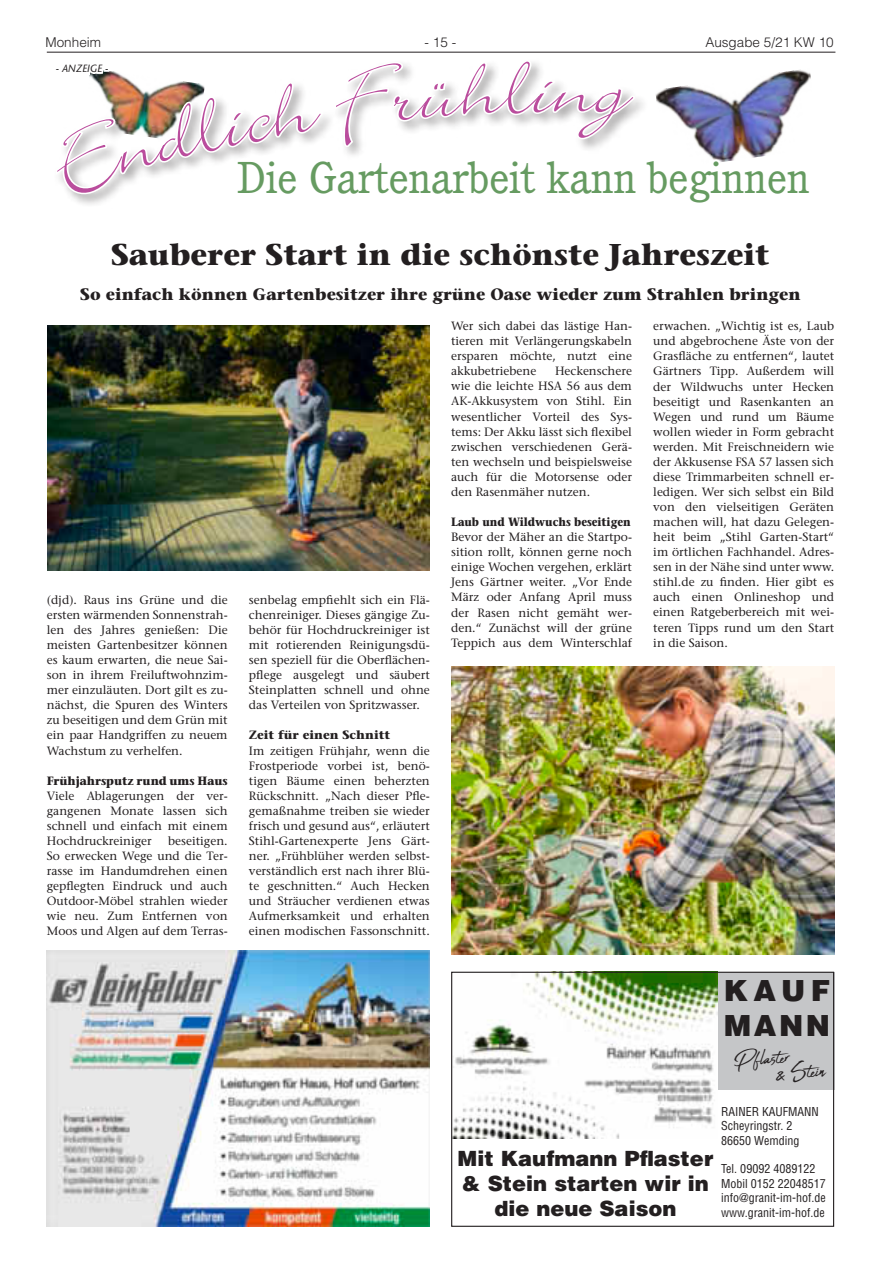
<style>
.page{position:relative;width:881px;height:1263px;background:#fff}
.page>*{position:absolute;margin:0;border:0;box-sizing:border-box;transform-origin:0 0}
.t1{font:94.5px "Bickley Script Plain";color:#ba4d9d;scale:1.13 1}
.t2{font:43.5px "Cushing LT";color:#669b61}
.t3{font:700 30px "Stone Serif LT";color:#231f20}
.t4{font:900 29.1px/35px "Helvetica LT";letter-spacing:.13em;color:#231f20}
.t5{font:27px "Abuget";color:#231f20}
.t6{font:900 21px/25.2px "Helvetica LT";color:#231f20;text-align:center}
.t7{font:700 16.5px "Stone Serif LT";color:#231f20}
.t8{font:300 13.5px "Helvetica LT";color:#231f20}
.t9{font:12px/15px "Stone Serif LT";color:#231f20;text-align:justify}
.t10{font:condensed 12px/14.4px "Helvetica LT";color:#231f20}
.t11{font:700 12px "Stone Serif LT";color:#231f20;scale:.86 1}
.t12{font:700 12px "Stone Serif LT";color:#231f20;scale:.93 1}
.t13{font:700 12px "Stone Serif LT";color:#231f20}
.t14{font:italic 10.5px "Stone Sans LT";color:#231f20}
</style>
<div class="page">
<hr style="left:47px;top:52px;width:788px;height:1px;background:#231f20">
<img style="left:48px;top:325px;width:381px;height:245px">
<img style="left:47px;top:951px;width:382px;height:275px">
<img style="left:453px;top:974px;width:264px;height:165px">
<div style="left:717px;top:972px;width:116px;height:118px;background:#c5c6c8"></div>
<div style="left:451px;top:972px;width:382px;height:255px;border:1px solid #231f20"></div>
<img style="left:451px;top:666px;width:382px;height:289px">
<svg style="left:59px;top:62px;width:752px;height:143px"></svg>
<p class="t8" style="left:45px;top:34px;width:57px">Monheim</p>
<p class="t8" style="left:424px;top:34px;width:33px">- 15 -</p>
<p class="t8" style="left:705px;top:34px;width:130px">Ausgabe 5/21 KW 10</p>
<p class="t14" style="left:55px;top:62px;width:54px">- ANZEIGE -</p>
<h1 class="t1" style="left:554px;top:24px;width:39px">n</h1>
<h2 class="t2" style="left:237px;top:152px;width:574px">Die Gartenarbeit kann beginnen</h2>
<h3 class="t3" style="left:111px;top:235px;width:659px">Sauberer Start in die schönste Jahreszeit</h3>
<h3 class="t7" style="left:80px;top:284px;width:721px">So einfach können Gartenbesitzer ihre grüne Oase wieder zum Strahlen bringen</h3>
<p class="t9" style="left:47px;top:592px;width:182px">(djd). Raus ins Grüne und die ersten wärmenden Sonnenstrah&shy;len des Jahres genießen: Die meisten Gartenbesitzer können es kaum erwarten, die neue Sai&shy;son in ihrem Freiluftwohnzim&shy;mer einzuläuten. Dort gilt es zu&shy;nächst, die Spuren des Winters zu beseitigen und dem Grün mit ein paar Handgriffen zu neuem Wachstum zu verhelfen.</p>
<p class="t12" style="left:47px;top:773px;width:196px">Frühjahrsputz rund ums Haus</p>
<p class="t9" style="left:47px;top:788px;width:182px">Viele Ablagerungen der ver&shy;gangenen Monate lassen sich schnell und einfach mit einem Hochdruckreiniger</p>
<p class="t9" style="left:47px;top:833px;width:182px;text-indent:121px">beseitigen.<br>So erwecken Wege und die Ter&shy;rasse im Handumdrehen einen gepflegten Eindruck und auch Outdoor-Möbel strahlen wieder wie neu. Zum Entfernen von Moos und Algen auf dem Terras-</p>
<p class="t9" style="left:249px;top:592px;width:182px">senbelag empfiehlt sich ein Flä&shy;chenreiniger. Dieses gängige Zu&shy;behör für Hochdruckreiniger ist mit rotierenden Reinigungsdü&shy;sen speziell für die Oberflächen&shy;pflege ausgelegt und säubert Steinplatten schnell und ohne das Verteilen von Spritzwasser.</p>
<p class="t13" style="left:249px;top:728px;width:143px">Zeit für einen Schnitt</p>
<p class="t9" style="left:249px;top:743px;width:182px">Im zeitigen Frühjahr, wenn die Frostperiode vorbei ist, benö&shy;tigen Bäume einen beherzten Rückschnitt. „Nach dieser Pfle&shy;gemaßnahme treiben sie wieder frisch und gesund aus“, erläutert Stihl-Gartenexperte Jens Gärt&shy;ner. „Frühblüher werden selbst&shy;verständlich erst nach ihrer Blü&shy;te geschnitten.“ Auch Hecken und Sträucher verdienen etwas Aufmerksamkeit und erhalten einen modischen Fassonschnitt.</p>
<p class="t9" style="left:451px;top:318px;width:182px">Wer sich dabei das lästige Han&shy;tieren mit Verlängerungskabeln ersparen möchte, nutzt eine akkubetriebene</p>
<p class="t9" style="left:451px;top:364px;width:182px;text-indent:104px">Heckenschere wie die leichte HSA 56 aus dem AK-Akkusystem von Stihl. Ein wesentlicher Vorteil des Sys&shy;tems: Der Akku lässt sich flexibel zwischen verschiedenen Gerä&shy;ten wechseln und beispielsweise auch für die Motorsense oder den Rasenmäher nutzen.</p>
<p class="t11" style="left:451px;top:514px;width:210px">Laub und Wildwuchs beseitigen</p>
<p class="t9" style="left:451px;top:530px;width:182px">Bevor der Mäher an die Startpo&shy;sition rollt, können gerne noch einige Wochen vergehen, erklärt Jens Gärtner weiter. „Vor Ende März oder Anfang April muss der Rasen nicht gemäht wer&shy;den.“ Zunächst will der grüne Teppich aus dem Winterschlaf</p>
<p class="t9" style="left:653px;top:319px;width:182px">erwachen. „Wichtig ist es, Laub und abgebrochene Äste von der Grasfläche zu entfernen“, lautet Gärtners Tipp. Außerdem will der Wildwuchs unter Hecken beseitigt und Rasenkanten an Wegen und rund um Bäume wollen wieder in Form gebracht werden. Mit Freischneidern wie der Akkusense FSA 57 lassen sich diese Trimmarbeiten schnell er&shy;ledigen. Wer sich selbst ein Bild von den vielseitigen Geräten machen will, hat dazu Gelegen&shy;heit beim „Stihl Garten-Start“ im örtlichen Fachhandel. Adres&shy;sen in der Nähe sind unter www. stihl.de zu finden. Hier gibt es auch einen Onlineshop und einen Ratgeberbereich mit wei&shy;teren Tipps rund um den Start in die Saison.</p>
<h3 class="t4" style="left:723px;top:972px;width:108px">KAUF<br>MANN</h3>
<h3 class="t5" style="left:732px;top:1046px;width:57px;rotate:-5deg">Pflaster</h3>
<h3 class="t5" style="left:774px;top:1059px;width:51px;rotate:-5deg">&amp; Stein</h3>
<h3 class="t6" style="left:457px;top:1145px;width:257px">Mit Kaufmann Pflaster &amp; Stein starten wir in die neue Saison</h3>
<p class="t10" style="left:721px;top:1104px;width:99px">RAINER KAUFMANN<br>Scheyringstr. 2<br>86650 Wemding</p>
<p class="t10" style="left:721px;top:1162px;width:106px">Tel. 09092 4089122<br>Mobil 0152 22048517 info@granit-im-hof.de www.granit-im-hof.de</p>
</div>
